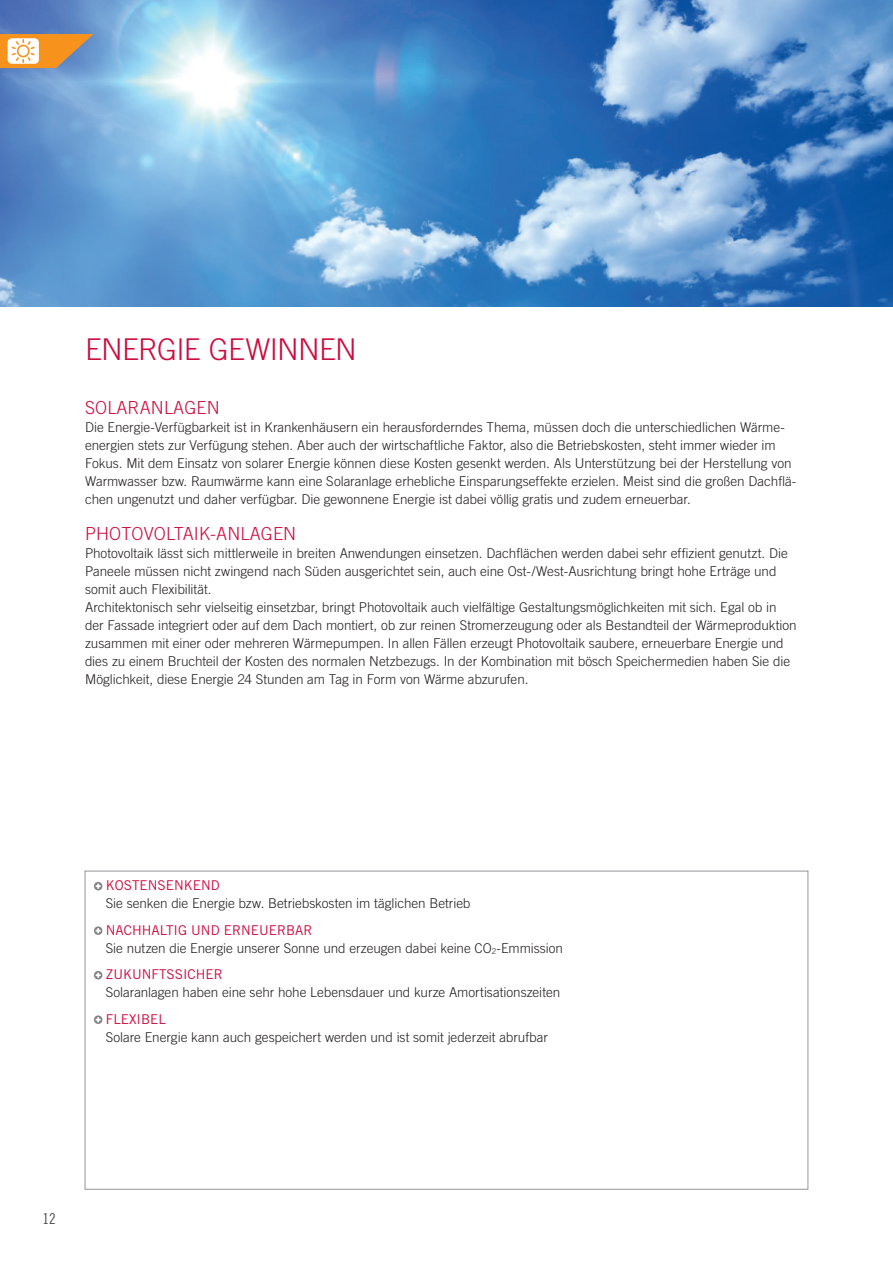
<style>
.page{position:relative;width:893px;height:1263px;background:#fff}
.page>*{position:absolute;margin:0;border:0;box-sizing:border-box;transform-origin:0 0}
.t1{font:300 30px "Trade Gothic";letter-spacing:-.025em;color:#cd0d40}
.t2{font:300 18px "Trade Gothic";letter-spacing:.01em;color:#cd0d40}
.t3{font:15px "Trade Gothic Cond Eighteen";color:#4b4c4d}
.t4{font:300 13.5px/18px "Trade Gothic";letter-spacing:-.005em;color:#231f20}
.t5{font:13.5px "Trade Gothic";color:#cd0d40}
.s1{font-weight:400;color:#cd0d40}
</style>
<div class="page">
<img style="left:0;top:0;width:892px;height:306px">
<hr style="left:892px;top:0;width:1px;height:306px;background:#dcdddf">
<svg style="left:0;top:34px;width:94px;height:34px"></svg>
<svg style="left:94px;top:882px;width:8px;height:8px"></svg>
<svg style="left:96px;top:884px;width:5px;height:5px"></svg>
<svg style="left:94px;top:926px;width:8px;height:9px"></svg>
<svg style="left:96px;top:928px;width:5px;height:5px"></svg>
<svg style="left:94px;top:971px;width:8px;height:8px"></svg>
<svg style="left:96px;top:973px;width:5px;height:5px"></svg>
<svg style="left:94px;top:1015px;width:8px;height:9px"></svg>
<svg style="left:96px;top:1017px;width:5px;height:5px"></svg>
<h1 class="t1" style="left:85px;top:332px;width:273px">ENERGIE GEWINNEN</h1>
<h2 class="t2" style="left:85px;top:397px;width:136px">SOLARANLAGEN</h2>
<p class="t4" style="left:85px;top:418px;width:713px">Die Energie-Verfügbarkeit ist in Krankenhäusern ein herausforderndes Thema, müssen doch die unterschiedlichen Wärme&shy;energien stets zur Verfügung stehen. Aber auch der wirtschaftliche Faktor, also die Betriebskosten, steht immer wieder im Fokus. Mit dem Einsatz von solarer Energie können diese Kosten gesenkt werden. Als Unterstützung bei der Herstellung von Warmwasser bzw. Raumwärme kann eine Solaranlage erhebliche Einsparungseffekte erzielen. Meist sind die großen Dachflä&shy;chen ungenutzt und daher verfügbar. Die gewonnene Energie ist dabei völlig gratis und zudem erneuerbar.</p>
<h2 class="t2" style="left:85px;top:523px;width:213px">PHOTOVOLTAIK-ANLAGEN</h2>
<p class="t4" style="left:85px;top:544px;width:713px">Photovoltaik lässt sich mittlerweile in breiten Anwendungen einsetzen. Dachflächen werden dabei sehr effizient genutzt. Die Paneele müssen nicht zwingend nach Süden ausgerichtet sein, auch eine Ost-/West-Ausrichtung bringt hohe Erträge und somit auch Flexibilität.<br>Architektonisch sehr vielseitig einsetzbar, bringt Photovoltaik auch vielfältige Gestaltungsmöglichkeiten mit sich. Egal ob in der Fassade integriert oder auf dem Dach montiert, ob zur reinen Stromerzeugung oder als Bestandteil der Wärmeproduktion zusammen mit einer oder mehreren Wärmepumpen. In allen Fällen erzeugt Photovoltaik saubere, erneuerbare Energie und dies zu einem Bruchteil der Kosten des normalen Netzbezugs. In der Kombination mit bösch Speichermedien haben Sie die Möglichkeit, diese Energie 24 Stunden am Tag in Form von Wärme abzurufen.</p>
<p class="t5" style="left:106px;top:877px;width:116px">KOSTENSENKEND</p>
<p class="t4" style="left:106px;top:894px;width:366px">Sie senken die Energie bzw. Betriebskosten im täglichen Betrieb</p>
<p class="t4" style="left:106px;top:921px;width:459px"><span class="s1">NACHHALTIG UND ERNEUERBAR<br></span>Sie nutzen die Energie unserer Sonne und erzeugen dabei keine CO<sub>2</sub>-Emmission</p>
<p class="t5" style="left:106px;top:966px;width:119px">ZUKUNFTSSICHER</p>
<p class="t4" style="left:106px;top:983px;width:456px">Solaranlagen haben eine sehr hohe Lebensdauer und kurze Amortisationszeiten</p>
<p class="t5" style="left:106px;top:1011px;width:62px">FLEXIBEL</p>
<p class="t4" style="left:106px;top:1028px;width:444px">Solare Energie kann auch gespeichert werden und ist somit jederzeit abrufbar</p>
<p class="t3" style="left:43px;top:1209px;width:15px">12</p>
</div>
